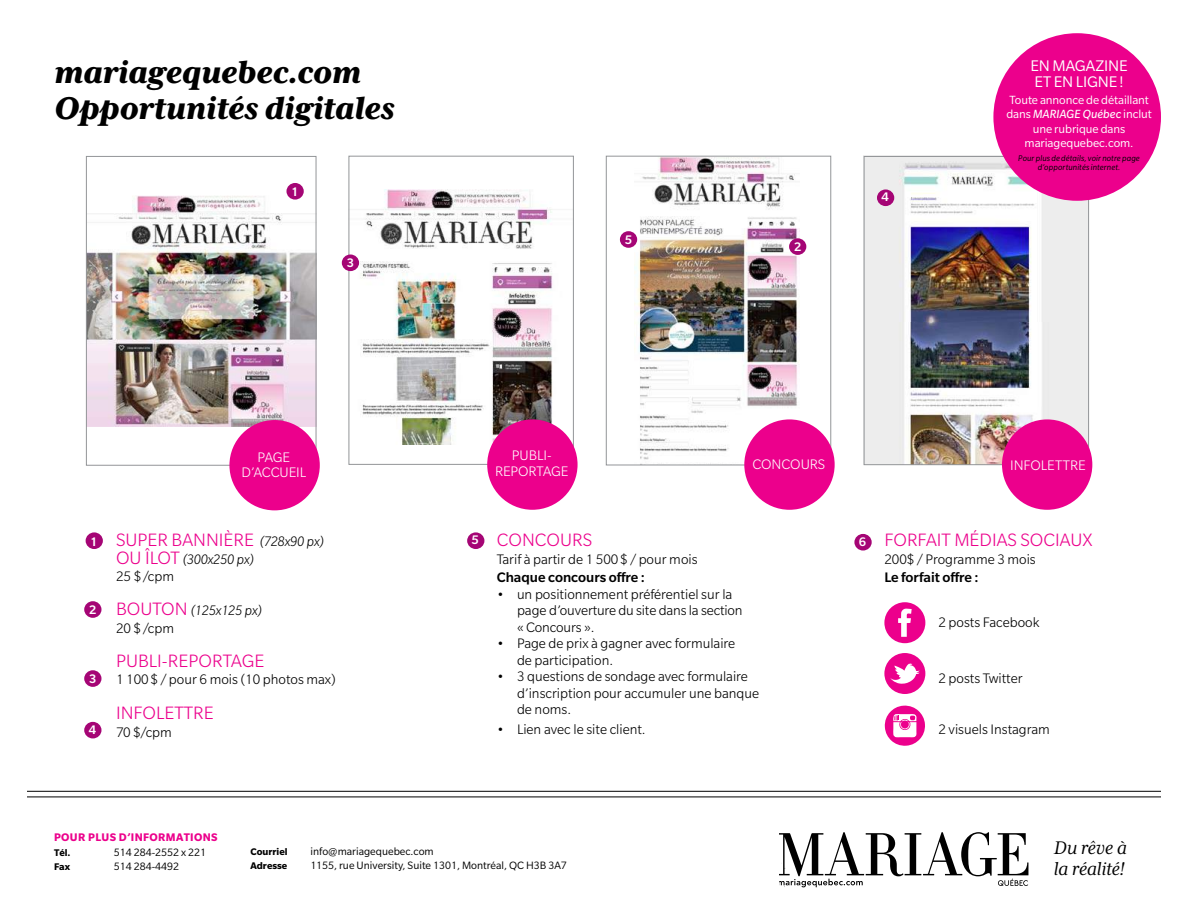
<style>
.page{position:relative;width:1188px;height:918px;background:#fff}
.page>*{position:absolute;margin:0;border:0;box-sizing:border-box;transform-origin:0 0}
.t1{font:italic 800 36px/36px "Mrs Eaves XL Serif OT";letter-spacing:-.01em;color:#000}
.t2{font:italic 21px/21px "Mrs Eaves XL Serif OT";letter-spacing:-.015em;color:#000}
.t3{font:300 19.5px "Slate Std";color:#ec008c}
.t4{font:16.8px/15.5px "Slate Std";letter-spacing:-.01em;color:#fff}
.t5{font:300 15px/16.5px "Slate Std";color:#000}
.t6{font:300 15px/15.9px "Slate Std";letter-spacing:-.005em;color:#fff;text-align:center}
.t7{font:italic 300 15px/17.2px "Slate Std";color:#000}
.t8{font:500 15px "Slate Std";color:#000}
.t9{font:500 13.5px "Slate Std";color:#fff}
.t10{font:12.9px/14.2px "Slate Std";letter-spacing:-.005em;color:#fff;text-align:center}
.t11{font:700 12px "Slate Std";color:#ec008c}
.t12{font:11.7px "Slate Std";color:#000}
.t13{font:700 10.5px "Slate Std";color:#000}
.t14{font:italic 9px/9px "Slate Std";letter-spacing:.01em;color:#000;text-align:center}
.s1{font-style:italic}
.s2{font-style:normal;font-size:19.5px;color:#ec008c}
.s3{font-style:normal}
</style>
<div class="page">
<svg style="left:779px;top:832px;width:249px;height:55px"></svg>
<img style="left:353px;top:189px;width:200px;height:256px">
<div style="left:349px;top:156px;width:225px;height:309px;border:1px solid #939598"></div>
<img style="left:863px;top:317px;width:224px;height:148px">
<img style="left:866px;top:158px;width:221px;height:163px">
<img style="left:634px;top:158px;width:166px;height:302px">
<div style="left:606px;top:156px;width:225px;height:309px;border:1px solid #939598"></div>
<img style="left:88px;top:196px;width:226px;height:231px">
<div style="left:86px;top:156px;width:230px;height:309px;border:1px solid #939598"></div>
<div style="left:744px;top:419px;width:91px;height:91px;background:#ec008c;border-radius:50%"></div>
<div style="left:229px;top:420px;width:91px;height:90px;background:#ec008c;border-radius:50%"></div>
<hr style="left:27px;top:791px;width:1134px;height:1px;background:#000">
<hr style="left:27px;top:797px;width:1134px;height:1px;background:#000">
<div style="left:84px;top:601px;width:17px;height:17px;background:#a50575;border-radius:50%"></div>
<div style="left:789px;top:238px;width:17px;height:17px;background:#a50575;border-radius:50%"></div>
<div style="left:86px;top:532px;width:17px;height:17px;background:#a50575;border-radius:50%"></div>
<div style="left:84px;top:670px;width:17px;height:17px;background:#a50575;border-radius:50%"></div>
<div style="left:620px;top:231px;width:17px;height:17px;background:#a50575;border-radius:50%"></div>
<div style="left:84px;top:722px;width:17px;height:16px;background:#a50575;border-radius:50%"></div>
<div style="left:286px;top:183px;width:18px;height:17px;background:#a50575;border-radius:50%"></div>
<div style="left:467px;top:532px;width:17px;height:17px;background:#a50575;border-radius:50%"></div>
<div style="left:884px;top:602px;width:41px;height:41px;background:#ec008c;border-radius:50%"></div>
<svg style="left:898px;top:609px;width:14px;height:28px"></svg>
<div style="left:884px;top:653px;width:41px;height:41px;background:#ec008c;border-radius:50%"></div>
<svg style="left:890px;top:663px;width:30px;height:21px"></svg>
<svg style="left:884px;top:705px;width:41px;height:41px"></svg>
<div style="left:877px;top:189px;width:17px;height:17px;background:#a50575;border-radius:50%"></div>
<div style="left:854px;top:534px;width:18px;height:17px;background:#a50575;border-radius:50%"></div>
<div style="left:864px;top:156px;width:225px;height:309px;border:1px solid #939598"></div>
<div style="left:342px;top:254px;width:17px;height:17px;background:#a50575;border-radius:50%"></div>
<div style="left:487px;top:419px;width:91px;height:91px;background:#ec008c;border-radius:50%"></div>
<div style="left:1002px;top:419px;width:90px;height:91px;background:#ec008c;border-radius:50%"></div>
<div style="left:993px;top:33px;width:168px;height:168px;background:#ec008c;border-radius:50%"></div>
<h1 class="t1" style="left:54px;top:54px;width:342px">mariagequebec.com<br>Opportunités digitales</h1>
<p class="t9" style="left:291px;top:185px;width:9px">1</p>
<p class="t9" style="left:347px;top:256px;width:9px">3</p>
<p class="t9" style="left:625px;top:233px;width:9px">5</p>
<p class="t9" style="left:794px;top:240px;width:9px">2</p>
<p class="t9" style="left:881px;top:190px;width:9px">4</p>
<p class="t4" style="left:1030px;top:58px;width:99px">EN MAGAZINE et en ligne</p>
<p class="t4" style="left:1119px;top:74px;width:6px">!</p>
<p class="t10" style="left:1006px;top:93px;width:147px">Toute annonce de détaillant dans <span class="s1">MARIAGE QUÉBEC</span> inclut une rubrique dans mariagequebec.com.</p>
<p class="t14" style="left:1018px;top:153px;width:123px">Pour plus de détails, voir notre page d’opportunités internet.</p>
<p class="t6" style="left:242px;top:449px;width:63px">page d’accueil</p>
<p class="t9" style="left:90px;top:535px;width:9px">1</p>
<p class="t9" style="left:89px;top:603px;width:9px">2</p>
<p class="t9" style="left:89px;top:672px;width:9px">3</p>
<p class="t9" style="left:89px;top:723px;width:9px">4</p>
<h3 class="t3" style="left:116px;top:530px;width:21px">SUPER</h3>
<h3 class="t3" style="left:172px;top:530px;width:22px">BANNIÈRE</h3>
<p class="t7" style="left:260px;top:533px;width:65px">(728x90 px)</p>
<p class="t7" style="left:116px;top:550px;width:139px"><span class="s2">OU ÎLOT</span> (300x250 px)<br><span class="s3">25 $/cpm</span></p>
<h3 class="t3" style="left:116px;top:599px;width:24px">BOUTON</h3>
<p class="t7" style="left:191px;top:602px;width:72px">(125x125 px)</p>
<p class="t5" style="left:116px;top:619px;width:60px">20 $ /cpm</p>
<h3 class="t3" style="left:116px;top:651px;width:150px">publi-reportage</h3>
<p class="t5" style="left:116px;top:671px;width:221px">1 100 $ / pour 6 mois (10 photos max)</p>
<h3 class="t3" style="left:116px;top:703px;width:99px">infolettre</h3>
<p class="t5" style="left:116px;top:724px;width:57px">70 $/cpm</p>
<p class="t6" style="left:512px;top:448px;width:41px">PUBLI-</p>
<p class="t6" style="left:495px;top:464px;width:9px">REPORTAGE</p>
<p class="t6" style="left:752px;top:457px;width:73px">Concours</p>
<p class="t9" style="left:472px;top:533px;width:9px">5</p>
<h3 class="t3" style="left:497px;top:530px;width:14px">CONCOUR</h3>
<h3 class="t3" style="left:583px;top:530px;width:11px">S</h3>
<p class="t5" style="left:497px;top:551px;width:202px">Tarif à partir de 1 500 $ / pour mois</p>
<p class="t8" style="left:497px;top:570px;width:150px">Chaque concours offre :</p>
<p class="t5" style="left:517px;top:586px;width:227px;text-indent:-20px">• un positionnement préférentiel sur la page d’ouverture du site dans la section « Concours ».</p>
<p class="t5" style="left:517px;top:635px;width:220px;text-indent:-20px">• Page de prix à gagner avec formulaire de participation.</p>
<p class="t5" style="left:517px;top:668px;width:244px;text-indent:-20px">• 3 questions de sondage avec formulaire d’inscription pour accumuler une banque de noms.</p>
<p class="t5" style="left:497px;top:721px;width:150px">• Lien avec le site client.</p>
<p class="t6" style="left:1010px;top:457px;width:77px">infolettre</p>
<p class="t9" style="left:859px;top:535px;width:9px">6</p>
<h3 class="t3" style="left:884px;top:530px;width:210px">Forfait Médias Sociaux</h3>
<p class="t5" style="left:884px;top:551px;width:153px">200$ / Programme 3 mois</p>
<p class="t8" style="left:884px;top:570px;width:96px">Le forfait offre :</p>
<p class="t5" style="left:938px;top:614px;width:103px">2 posts Facebook</p>
<p class="t5" style="left:938px;top:670px;width:86px">2 posts Twitter</p>
<p class="t5" style="left:938px;top:721px;width:113px">2 visuels I nstagram</p>
<p class="t11" style="left:54px;top:830px;width:9px">POUR</p>
<p class="t11" style="left:88px;top:830px;width:51px">PLUS D’INFORMATIONS</p>
<p class="t13" style="left:54px;top:847px;width:18px">Tél.</p>
<p class="t12" style="left:114px;top:846px;width:94px">514 284-2552 x 221</p>
<p class="t13" style="left:54px;top:861px;width:18px">Fax</p>
<p class="t12" style="left:114px;top:860px;width:67px">514 284-4492</p>
<p class="t13" style="left:251px;top:846px;width:39px">Courriel</p>
<p class="t12" style="left:311px;top:846px;width:125px">info@mariagequebec.com</p>
<p class="t13" style="left:251px;top:860px;width:38px">Adresse</p>
<p class="t12" style="left:311px;top:860px;width:258px">1155, rue University, Suite 1301, Montréal, QC H3B 3A7</p>
<h2 class="t2" style="left:1054px;top:837px;width:75px">Du rêve à la réalité!</h2>
</div>
